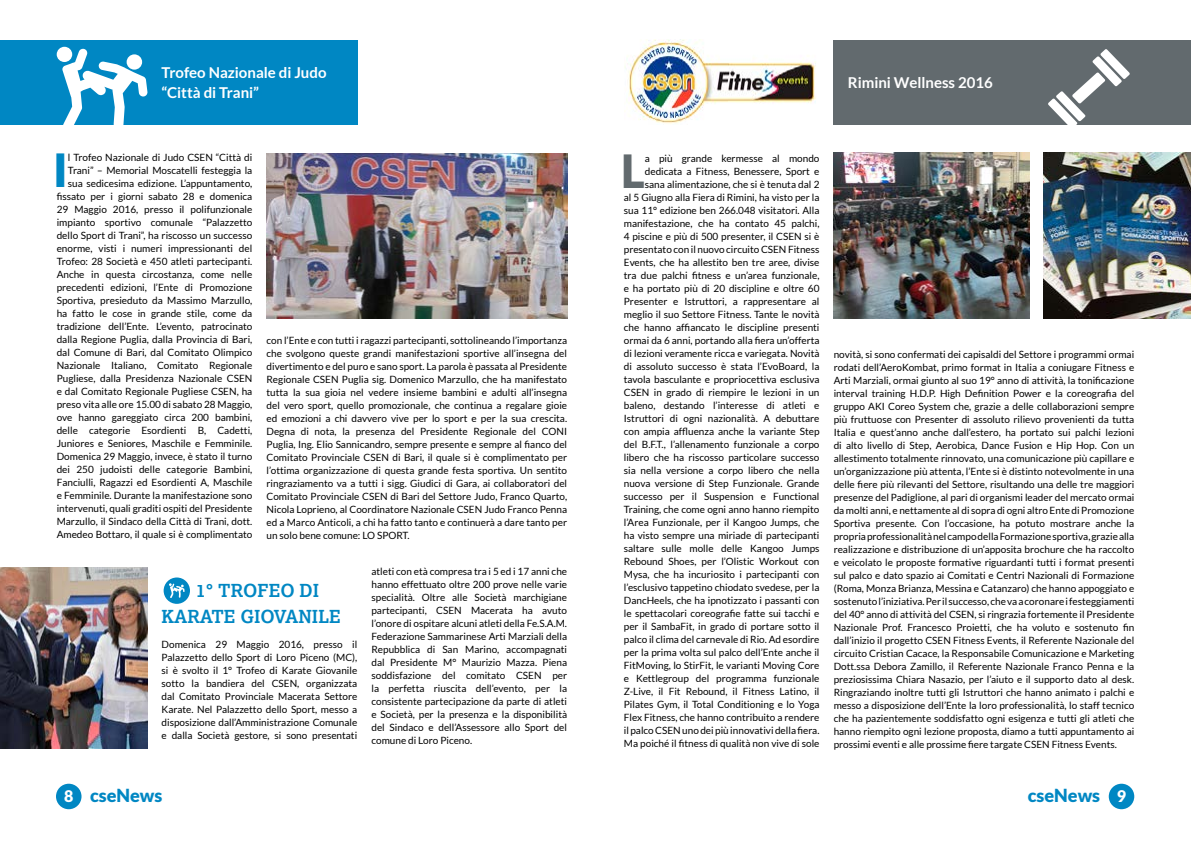
<style>
.page{position:relative;width:1191px;height:842px;background:#fff}
.page>*{position:absolute;margin:0;border:0;box-sizing:border-box;transform-origin:0 0}
.t1{font:900 45.7px "Lato";color:#0087c3}
.t2{font:900 45.7px "Lato";color:#626a6e}
.t3{font:700 18px/26px "Lexia Da Ma";color:#0087c3}
.t4{font:900 18px "Lato";color:#0087c3}
.t5{font:700 15px/20px "Lato";color:#fff}
.t6{font:10px/13px "Lato";color:#000;text-align:justify}
.s1{font-size:16px;color:#fff}
</style>
<div class="page">
<div style="left:0;top:40px;width:357px;height:85px;background:#0087c3"></div>
<div style="left:57px;top:47px;width:15px;height:15px;background:#fff;border-radius:50%"></div>
<svg style="left:62px;top:48px;width:86px;height:77px"></svg>
<svg style="left:163px;top:576px;width:28px;height:29px"></svg>
<div style="left:162px;top:575px;width:30px;height:31px;border:2px solid #fff;border-radius:50%"></div>
<svg style="left:169px;top:583px;width:16px;height:15px"></svg>
<img style="left:0;top:567px;width:147px;height:181px">
<img style="left:266px;top:153px;width:301px;height:166px">
<div style="left:833px;top:40px;width:358px;height:84px;background:#626a6e"></div>
<img style="left:624px;top:39px;width:192px;height:85px">
<svg style="left:1047px;top:49px;width:83px;height:76px"></svg>
<img style="left:1043px;top:153px;width:148px;height:166px">
<img style="left:833px;top:153px;width:196px;height:166px">
<div style="left:56px;top:784px;width:25px;height:25px;background:#0087c3;border-radius:50%"></div>
<div style="left:1108px;top:784px;width:26px;height:25px;background:#0087c3;border-radius:50%"></div>
<h3 class="t5" style="left:162px;top:62px;width:166px">Trofeo Nazionale di Judo “Città di Trani”</h3>
<p class="t6" style="left:57px;top:151px;width:197px;text-align:right">l Trofeo Nazionale di Judo CSEN “Città di Trani” – Memorial Moscatelli festeggia la sua sedicesima edizione. L’appuntamento, fissato per i giorni sabato 28 e domenica 29 Maggio 2016, presso il polifunzionale impianto sportivo comunale “Palazzetto dello Sport di Trani”, ha riscosso un successo enorme, visti i numeri impressionanti del Trofeo: 28 Società e 450 atleti partecipanti.<br>Anche in questa circostanza, come nelle precedenti edizioni, l’Ente di Promozione Sportiva, presieduto da Massimo Marzullo, ha fatto le cose in grande stile, come da tradizione dell’Ente. L’evento, patrocinato dalla Regione Puglia, dalla Provincia di Bari, dal Comune di Bari, dal Comitato Olimpico Nazionale Italiano, Comitato Regionale Pugliese, dalla Presidenza Nazionale CSEN e dal Comitato Regionale Pugliese CSEN, ha preso vita alle ore 15.00 di sabato 28 Maggio, ove hanno gareggiato circa 200 bambini, delle categorie Esordienti B, Cadetti, Juniores e Seniores, Maschile e Femminile.<br>Domenica 29 Maggio, invece, è stato il turno dei 250 judoisti delle categorie Bambini, Fanciulli, Ragazzi ed Esordienti A, Maschile e Femminile. Durante la manifestazione sono intervenuti, quali graditi ospiti del Presidente Marzullo, il Sindaco della Città di Trani, dott.<br>Amedeo Bottaro, il quale si è complimentato</p>
<h1 class="t1" style="left:53px;top:144px;width:16px">I</h1>
<p class="t6" style="left:266px;top:333px;width:302px">con l’Ente e con tutti i ragazzi partecipanti, sottolineando l’importanza che svolgono queste grandi manifestazioni sportive all’insegna del divertimento e del puro e sano sport. La parola è passata al Presidente Regionale CSEN Puglia sig. Domenico Marzullo, che ha manifestato tutta la sua gioia nel vedere insieme bambini e adulti all’insegna del vero sport, quello promozionale, che continua a regalare gioie ed emozioni a chi davvero vive per lo sport e per la sua crescita.<br>Degna di nota, la presenza del Presidente Regionale del CONI Puglia, Ing. Elio Sannicandro, sempre presente e sempre al fianco del Comitato Provinciale CSEN di Bari, il quale si è complimentato per l’ottima organizzazione di questa grande festa sportiva. Un sentito ringraziamento va a tutti i sigg. Giudici di Gara, ai collaboratori del Comitato Provinciale CSEN di Bari del Settore Judo, Franco Quarto, Nicola Loprieno, al Coordinatore Nazionale CSEN Judo Franco Penna ed a Marco Anticoli, a chi ha fatto tanto e continuerà a dare tanto per un solo bene comune: LO SPORT.</p>
<h2 class="t3" style="left:162px;top:578px;width:181px;text-indent:34px">1° TROFEO DI<br>KARATE GIOVANILE</h2>
<p class="t6" style="left:162px;top:638px;width:197px">Domenica 29 Maggio 2016, presso il Palazzetto dello Sport di Loro Piceno (MC), si è svolto il 1° Trofeo di Karate Giovanile sotto la bandiera del CSEN, organizzata dal Comitato Provinciale Macerata Settore Karate. Nel Palazzetto dello Sport, messo a disposizione dall’Amministrazione Comunale e dalla Società gestore, si sono presentati</p>
<p class="t6" style="left:371px;top:565px;width:197px">atleti con età compresa tra i 5 ed i 17 anni che hanno effettuato oltre 200 prove nelle varie specialità. Oltre alle Società marchigiane partecipanti, CSEN Macerata ha avuto l’onore di ospitare alcuni atleti della Fe.S.A.M.<br>Federazione Sammarinese Arti Marziali della Repubblica di San Marino, accompagnati dal Presidente M° Maurizio Mazza. Piena soddisfazione del comitato CSEN per la perfetta riuscita dell’evento, per la consistente partecipazione da parte di atleti e Società, per la presenza e la disponibilità del Sindaco e dell’Assessore allo Sport del comune di Loro Piceno.</p>
<h3 class="t5" style="left:848px;top:72px;width:146px">Rimini Wellness 2016</h3>
<p class="t6" style="left:624px;top:152px;width:197px;text-align:right">a più grande kermesse al mondo dedicata a Fitness, Benessere, Sport e sana alimentazione, che si è tenuta dal 2<br>al 5 Giugno alla Fiera di Rimini, ha visto per la sua 11° edizione ben 266.048 visitatori. Alla manifestazione, che ha contato 45 palchi, 4 piscine e più di 500 presenter, il CSEN si è presentato con il nuovo circuito CSEN Fitness Events, che ha allestito ben tre aree, divise tra due palchi fitness e un’area funzionale, e ha portato più di 20 discipline e oltre 60<br>Presenter e Istruttori, a rappresentare al meglio il suo Settore Fitness. Tante le novità che hanno affiancato le discipline presenti ormai da 6 anni, portando alla fiera un’offerta di lezioni veramente ricca e variegata. Novità di assoluto successo è stata l’EvoBoard, la tavola basculante e propriocettiva esclusiva CSEN in grado di riempire le lezioni in un baleno, destando l’interesse di atleti e Istruttori di ogni nazionalità. A debuttare con ampia affluenza anche la variante Step del B.F.T., l’allenamento funzionale a corpo libero che ha riscosso particolare successo sia nella versione a corpo libero che nella nuova versione di Step Funzionale. Grande successo per il Suspension e Functional Training, che come ogni anno hanno riempito l’Area Funzionale, per il Kangoo Jumps, che ha visto sempre una miriade di partecipanti saltare sulle molle delle Kangoo Jumps Rebound Shoes, per l’Olistic Workout con Mysa, che ha incuriosito i partecipanti con l’esclusivo tappetino chiodato svedese, per la DancHeels, che ha ipnotizzato i passanti con le spettacolari coreografie fatte sui tacchi e per il SambaFit, in grado di portare sotto il palco il clima del carnevale di Rio. Ad esordire per la prima volta sul palco dell’Ente anche il FitMoving, lo StirFit, le varianti Moving Core e Kettlegroup del programma funzionale Z-Live, il Fit Rebound, il Fitness Latino, il Pilates Gym, il Total Conditioning e lo Yoga Flex Fitness, che hanno contribuito a rendere il palco CSEN uno dei più innovativi della fiera.<br>Ma poiché il fitness di qualità non vive di sole</p>
<h1 class="t2" style="left:621px;top:145px;width:25px">L</h1>
<p class="t6" style="left:833px;top:348px;width:302px">novità, si sono confermati dei capisaldi del Settore i programmi ormai rodati dell’AeroKombat, primo format in Italia a coniugare Fitness e Arti Marziali, ormai giunto al suo 19° anno di attività, la tonificazione interval training H.D.P. High Definition Power e la coreografia del gruppo AKI Coreo System che, grazie a delle collaborazioni sempre più fruttuose con Presenter di assoluto rilievo provenienti da tutta Italia e quest’anno anche dall’estero, ha portato sui palchi lezioni di alto livello di Step, Aerobica, Dance Fusion e Hip Hop. Con un allestimento totalmente rinnovato, una comunicazione più capillare e un’organizzazione più attenta, l’Ente si è distinto notevolmente in una delle fiere più rilevanti del Settore, risultando una delle tre maggiori presenze del Padiglione, al pari di organismi leader del mercato ormai da molti anni, e nettamente al di sopra di ogni altro Ente di Promozione Sportiva presente. Con l’occasione, ha potuto mostrare anche la propria professionalità nel campo della Formazione sportiva, grazie alla realizzazione e distribuzione di un’apposita brochure che ha raccolto e veicolato le proposte formative riguardanti tutti i format presenti sul palco e dato spazio ai Comitati e Centri Nazionali di Formazione (Roma, Monza Brianza, Messina e Catanzaro) che hanno appoggiato e sostenuto l’iniziativa. Per il successo, che va a coronare i festeggiamenti del 40° anno di attività del CSEN, si ringrazia fortemente il Presidente Nazionale Prof. Francesco Proietti, che ha voluto e sostenuto fin dall’inizio il progetto CSEN Fitness Events, il Referente Nazionale del circuito Cristian Cacace, la Responsabile Comunicazione e Marketing Dott.ssa Debora Zamillo, il Referente Nazionale Franco Penna e la preziosissima Chiara Nasazio, per l’aiuto e il supporto dato al desk.<br>Ringraziando inoltre tutti gli Istruttori che hanno animato i palchi e messo a disposizione dell’Ente la loro professionalità, lo staff tecnico che ha pazientemente soddisfatto ogni esigenza e tutti gli atleti che hanno riempito ogni lezione proposta, diamo a tutti appuntamento ai prossimi eventi e alle prossime fiere targate CSEN Fitness Events.</p>
<h2 class="t4" style="left:64px;top:785px;width:100px"><span class="s1">8</span> cseNews</h2>
<h2 class="t4" style="left:1027px;top:785px;width:100px">cseNews <span class="s1">9</span></h2>
</div>
